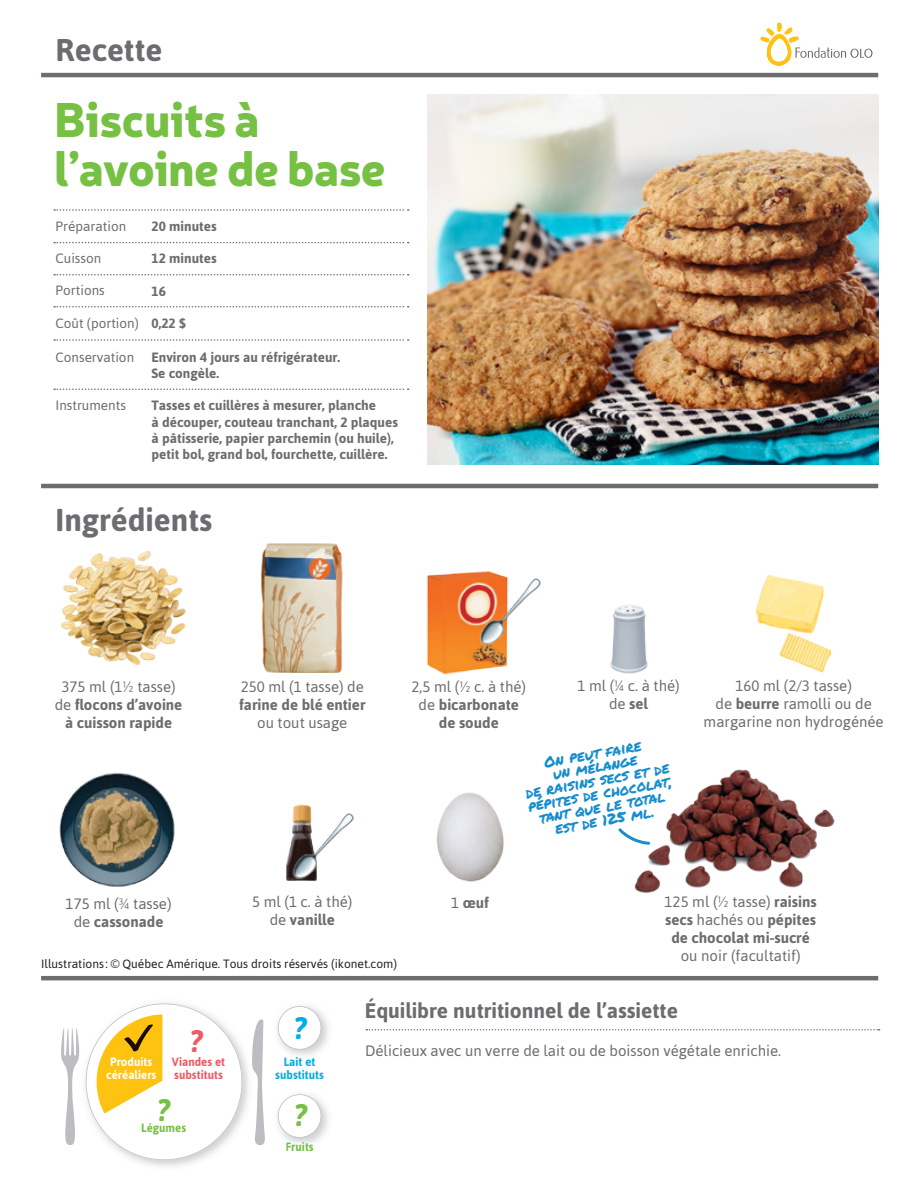
<style>
.page{position:relative;width:918px;height:1188px;background:#fff}
.page>*{position:absolute;margin:0;border:0;box-sizing:border-box;transform-origin:0 0}
.t1{font:900 48px/49.5px "Neris";letter-spacing:-.015em;color:#76c043}
.t2{font:700 31.5px "Asap";color:#6c6d70}
.t3{font:italic 700 31.05px "Asap";color:#76c043;scale:.95 1}
.t4{font:italic 700 31.05px "Asap";color:#03ade5;scale:.95 1}
.t5{font:italic 700 31.05px "Asap";color:#f05a67;scale:.95 1}
.t6{font:700 21px "Asap";color:#6c6d70}
.t7{font:15px/18px "Asap";color:#6c6d70;text-align:center}
.t8{font:700 15px/18px "Asap";color:#6c6d70;text-align:center}
.t9{font:15px/13.5px "Permanent Marker";color:#178dce;text-align:center}
.t10{font:700 13.5px/16.2px "Asap";color:#6c6d70}
.t11{font:13.5px "Asap";color:#6c6d70}
.t12{font:12px "Asap";color:#231f20}
.t13{font:700 12px/12.6px "Asap";letter-spacing:.005em;color:#f05a67;scale:.95 1}
.t14{font:700 12px/12.6px "Asap";letter-spacing:.005em;color:#fff;text-align:center;scale:.95 1}
.t15{font:700 12px "Asap";letter-spacing:.005em;color:#03ade5;scale:.95 1}
.t16{font:700 12px "Asap";letter-spacing:.005em;color:#76c043;scale:.95 1}
.s1{font-weight:700}
.s2{font-weight:400}
.s3{color:#03ace4}
</style>
<div class="page">
<hr style="left:41px;top:484px;width:837px;height:4px;background:#6c6d70">
<hr style="left:41px;top:976px;width:837px;height:4px;background:#6c6d70">
<hr style="left:41px;top:73px;width:837px;height:4px;background:#6c6d70">
<svg style="left:366px;top:1029px;width:514px;height:1px"></svg>
<svg style="left:760px;top:22px;width:113px;height:44px"></svg>
<img style="left:427px;top:94px;width:452px;height:371px">
<svg style="left:54px;top:209px;width:355px;height:2px"></svg>
<svg style="left:54px;top:274px;width:355px;height:2px"></svg>
<svg style="left:54px;top:339px;width:355px;height:2px"></svg>
<svg style="left:54px;top:242px;width:355px;height:1px"></svg>
<svg style="left:54px;top:306px;width:355px;height:2px"></svg>
<svg style="left:54px;top:389px;width:355px;height:1px"></svg>
<img style="left:277px;top:1102px;width:52px;height:40px">
<img style="left:296px;top:1142px;width:15px;height:1px">
<svg style="left:278px;top:1094px;width:43px;height:44px"></svg>
<div style="left:282px;top:1098px;width:35px;height:36px;background:#fff;border-radius:50%"></div>
<img style="left:277px;top:1005px;width:52px;height:51px">
<svg style="left:278px;top:1006px;width:43px;height:44px"></svg>
<svg style="left:252px;top:1019px;width:13px;height:127px"></svg>
<svg style="left:61px;top:1004px;width:181px;height:156px"></svg>
<img style="left:610px;top:605px;width:38px;height:69px">
<img style="left:437px;top:793px;width:67px;height:89px">
<img style="left:61px;top:550px;width:125px;height:115px">
<img style="left:59px;top:773px;width:116px;height:114px">
<img style="left:286px;top:804px;width:25px;height:77px">
<img style="left:288px;top:809px;width:66px;height:72px">
<img style="left:260px;top:543px;width:83px;height:129px">
<svg style="left:618px;top:828px;width:10px;height:10px"></svg>
<img style="left:628px;top:769px;width:207px;height:125px">
<img style="left:426px;top:571px;width:82px;height:104px">
<img style="left:475px;top:575px;width:66px;height:72px">
<img style="left:755px;top:575px;width:76px;height:97px">
<h2 class="t2" style="left:56px;top:31px;width:108px">Recette</h2>
<p class="t1" style="left:54px;top:92px;width:333px">Biscuits à l’avoine de base</p>
<p class="t11" style="left:56px;top:218px;width:72px">Préparation</p>
<p class="t11" style="left:56px;top:251px;width:47px">Cuisson</p>
<p class="t11" style="left:56px;top:283px;width:51px">Portions</p>
<p class="t11" style="left:56px;top:315px;width:85px">Coût (portion)</p>
<p class="t11" style="left:56px;top:349px;width:80px">Conservation</p>
<p class="t11" style="left:56px;top:397px;width:72px">Instruments</p>
<p class="t10" style="left:152px;top:218px;width:67px">20 minutes</p>
<p class="t10" style="left:152px;top:250px;width:67px">12 minutes</p>
<p class="t10" style="left:152px;top:283px;width:16px">16</p>
<p class="t10" style="left:152px;top:315px;width:36px">0,22 $</p>
<p class="t10" style="left:152px;top:349px;width:190px">Environ 4 jours au réfrigérateur.<br>Se congèle.</p>
<p class="t10" style="left:152px;top:398px;width:248px">Tasses et cuillères à mesurer, planche<br>à découper, couteau tranchant, 2 plaques à pâtisserie, papier parchemin (ou huile), petit bol, grand bol, fourchette, cuillère.</p>
<h2 class="t2" style="left:56px;top:501px;width:158px">Ingrédients</h2>
<p class="t7" style="left:577px;top:676px;width:104px">1 ml (¼ c. à thé) de <span class="s1">sel</span></p>
<p class="t8" style="left:55px;top:677px;width:129px"><span class="s2">375 ml (1½ tasse) de</span> flocons d’avoine à cuisson rapide</p>
<p class="t7" style="left:704px;top:677px;width:182px">160 ml (2/3 tasse)<br>de <span class="s1">beurre</span> ramolli ou de margarine non hydrogénée</p>
<p class="t7" style="left:239px;top:677px;width:128px">250 ml (1 tasse) de <span class="s1">farine de blé entier </span>ou tout usage</p>
<p class="t8" style="left:412px;top:677px;width:116px"><span class="s2">2,5 ml (½ c. à thé) de</span> bicarbonate de soude</p>
<p class="t7" style="left:66px;top:895px;width:107px">175 ml (¾ tasse) de <span class="s1">cassonade</span></p>
<p class="t7" style="left:252px;top:892px;width:102px">5 ml (1 c. à thé) de <span class="s1">vanille</span></p>
<p class="t12" style="left:41px;top:957px;width:357px">Illustrations : © Québec Amérique. Tous droits réservés (ikonet.com)</p>
<p class="t8" style="left:451px;top:894px;width:39px"><span class="s2">1</span> œuf</p>
<p class="t9" style="left:520px;top:759px;width:147px;rotate:-10deg">On peut faire<br>un mélange<br>de raisins secs et de pépites de chocolat, tant que le total est de 125 ml.</p>
<p class="t7" style="left:665px;top:892px;width:154px">125 ml (½ tasse) <span class="s1">raisins secs</span> hachés ou <span class="s1">pépites de chocolat mi-sucré </span>ou noir (facultatif)</p>
<p class="t5" style="left:190px;top:1023px;width:15px">?</p>
<p class="t4" style="left:294px;top:1010px;width:15px">?</p>
<p class="t14" style="left:106px;top:1055px;width:54px">Produits céréaliers</p>
<p class="t13" style="left:172px;top:1055px;width:58px">Viandes et substituts</p>
<p class="t15" style="left:284px;top:1055px;width:35px">Lai<span class="s3">t e</span>t</p>
<p class="t15" style="left:275px;top:1068px;width:53px">substituts</p>
<p class="t3" style="left:157px;top:1092px;width:15px">?</p>
<p class="t3" style="left:294px;top:1097px;width:15px">?</p>
<p class="t16" style="left:141px;top:1121px;width:49px">Légumes</p>
<p class="t16" style="left:286px;top:1140px;width:31px">Fruits</p>
<h3 class="t6" style="left:365px;top:998px;width:315px">Équilibre nutritionnel de l’assiette</h3>
<p class="t7" style="left:365px;top:1041px;width:418px">Délicieux avec un verre de lait ou de boisson végétale enrichie.</p>
</div>
